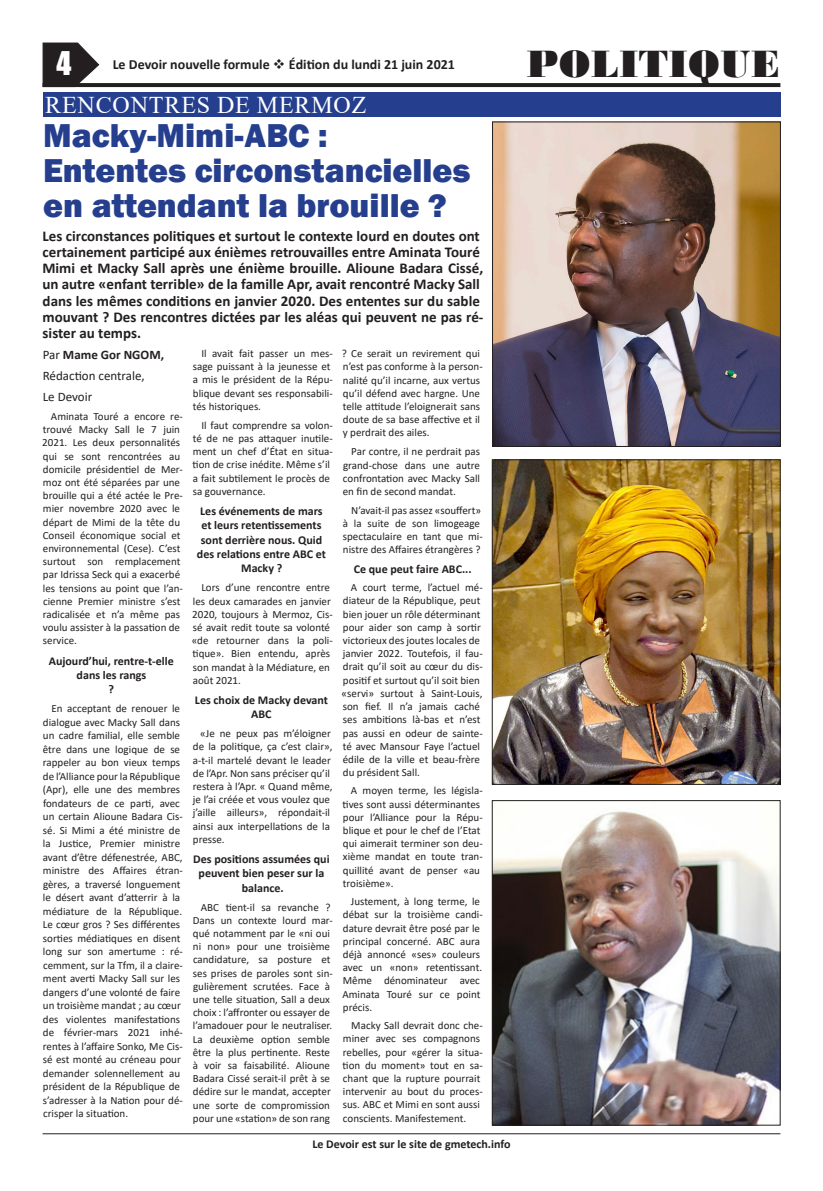
<style>
.page{position:relative;width:823px;height:1191px;background:#fff}
.page>*{position:absolute;margin:0;border:0;box-sizing:border-box;transform-origin:0 0}
.t1{font:40px "Bodoni MT Black";color:#231f20}
.titre{font:800 34px "Franklin Gothic";color:#253f8e}
.t2{font:30px "Impact";color:#fff}
.SURTITRE{font:24px "Times New Roman";letter-spacing:.035em;color:#fff}
.chapeau{font:700 15px/16.2px "Calibri";color:#231f20}
.t3{font:700 14px "Calibri";color:#231f20}
.texte{font:13px "Calibri";color:#231f20}
.texte-2{font:700 13px "Calibri";color:#231f20}
.texte-3{font:700 12px/14.4px "Calibri";color:#231f20;text-align:center}
.texte-4{font:11px/13.2px "Calibri";color:#231f20}
.s1{font-weight:400}
</style>
<div class="page">
<svg style="left:42px;top:42px;width:58px;height:46px"></svg>
<svg style="left:43px;top:83px;width:737px;height:4px;background:#262223"></svg>
<hr style="left:43px;top:1133px;width:737px;height:1px;background:#231f20">
<div style="left:43px;top:92px;width:737px;height:25px;background:#253f8e"></div>
<img style="left:494px;top:124px;width:284px;height:321px">
<div style="left:492px;top:122px;width:288px;height:325px;border:1px solid #231f20"></div>
<img style="left:493px;top:461px;width:285px;height:321px">
<div style="left:491px;top:459px;width:289px;height:325px;border:1px solid #231f20"></div>
<img style="left:493px;top:811px;width:285px;height:312px">
<div style="left:491px;top:800px;width:289px;height:325px;border:1px solid #231f20"></div>
<p class="t2" style="left:56px;top:40px;width:16px">4</p>
<p class="t1" style="left:526px;top:40px;width:255px">POLITIQUE</p>
<p class="t3" style="left:113px;top:55px;width:343px">Le Devoir nouvelle formule ❖ Édition du lundi 21 juin 2021</p>
<p class="SURTITRE" style="left:45px;top:88px;width:322px">RENCONTRES DE MERMOZ</p>
<p class="titre" style="left:43px;top:113px;width:286px">Macky-Mimi-ABC :</p>
<p class="titre" style="left:43px;top:148px;width:428px">Ententes circonstancielles</p>
<p class="titre" style="left:43px;top:183px;width:404px">en attendant la brouille ?</p>
<p class="chapeau" style="left:42px;top:227px;width:442px">Les circonstances politiques et surtout le contexte lourd en doutes ont certainement participé aux énièmes retrouvailles entre Aminata Touré Mimi et Macky Sall après une énième brouille. Alioune Badara Cissé, un autre «enfant terrible» de la famille Apr, avait rencontré Macky Sall dans les mêmes conditions en janvier 2020. Des ententes sur du sable mouvant ? Des rencontres dictées par les aléas qui peuvent ne pas ré&shy;sister au temps.</p>
<p class="texte-2" style="left:43px;top:345px;width:123px"><span class="s1">Par</span> Mame Gor NGOM,</p>
<p class="texte" style="left:43px;top:366px;width:103px">Rédaction centrale,</p>
<p class="texte" style="left:43px;top:388px;width:51px">Le Devoir</p>
<p class="texte-4" style="left:42px;top:409px;width:142px;text-indent:9px">Aminata Touré a encore re&shy;trouvé Macky Sall le 7 juin<br>2021. Les deux personnalités qui se sont rencontrées au domicile présidentiel de Mer&shy;moz ont été séparées par une brouille qui a été actée le Pre&shy;mier novembre 2020 avec le départ de Mimi de la tête du<br>Conseil économique social et environnemental (Cese). C’est surtout son remplacement par Idrissa Seck qui a exacerbé les tensions au point que l’an&shy;cienne Premier ministre s’est radicalisée et n’a même pas voulu assister à la passation de service.</p>
<p class="texte-3" style="left:49px;top:653px;width:126px">Aujourd’hui, rentre-t-elle dans les rangs</p>
<p class="texte-3" style="left:108px;top:682px;width:7px">?</p>
<p class="texte-4" style="left:43px;top:701px;width:141px;line-height:13.5px;text-indent:9px">En acceptant de renouer le dialogue avec Macky Sall dans un cadre familial, elle semble être dans une logique de se rappeler au bon vieux temps de l’Alliance pour la République (Apr), elle une des membres fondateurs de ce parti, avec un certain Alioune Badara Cis&shy;sé. Si Mimi a été ministre de la Justice, Premier ministre avant d’être défenestrée, ABC, ministre des Affaires étran&shy;gères, a traversé longuement le désert avant d’atterrir à la médiature de la République.<br>Le cœur gros ? Ses différentes sorties médiatiques en disent long sur son amertume : ré&shy;cemment, sur la Tfm, il a claire&shy;ment averti Macky Sall sur les dangers d’une volonté de faire un troisième mandat ; au cœur des violentes manifestations de février-mars 2021 inhé&shy;rentes à l’affaire Sonko, Me Cis&shy;sé est monté au créneau pour demander solennellement au président de la République de s’adresser à la Nation pour dé&shy;crisper la situation.</p>
<p class="texte-4" style="left:193px;top:346px;width:141px;text-indent:8px">Il avait fait passer un mes&shy;sage puissant à la jeunesse et a mis le président de la Répu&shy;blique devant ses responsabili&shy;tés historiques.</p>
<p class="texte-4" style="left:192px;top:418px;width:142px;text-indent:9px">Il faut comprendre sa volon&shy;té de ne pas attaquer inutile&shy;ment un chef d’État en situa&shy;tion de crise inédite. Même s’il a fait subtilement le procès de sa gouvernance.</p>
<p class="texte-3" style="left:197px;top:503px;width:130px">Les événements de mars et leurs retentissements sont derrière nous. Quid des relations entre ABC et<br>Macky ?</p>
<p class="texte-4" style="left:191px;top:581px;width:143px;text-indent:10px">Lors d’une rencontre entre les deux camarades en janvier<br>2020, toujours à Mermoz, Cis&shy;sé avait redit toute sa volonté «de retourner dans la poli&shy;tique». Bien entendu, après son mandat à la Médiature, en août 2021.</p>
<p class="texte-3" style="left:195px;top:692px;width:134px">Les choix de Macky devant<br>ABC</p>
<p class="texte-4" style="left:193px;top:726px;width:141px;text-indent:7px">«Je ne peux pas m’éloigner de la politique, ça c’est clair», a-t-il martelé devant le leader de l’Apr. Non sans préciser qu’il restera à l’Apr. « Quand même, je l’ai créée et vous voulez que j’aille ailleurs», répondait-il ainsi aux interpellations de la presse.</p>
<p class="texte-3" style="left:193px;top:851px;width:138px">Des positions assumées qui peuvent bien peser sur la balance.</p>
<p class="texte-4" style="left:193px;top:900px;width:141px;text-align:center">ABC tient-il sa revanche ?<br>Dans un contexte lourd mar&shy;qué notamment par le «ni oui ni non» pour une troisième candidature, sa posture et ses prises de paroles sont sin&shy;gulièrement scrutées. Face à une telle situation, Sall a deux choix : l’affronter ou essayer de l’amadouer pour le neutraliser.<br>La deuxième option semble être la plus pertinente. Reste à voir sa faisabilité. Alioune<br>Badara Cissé serait-il prêt à se dédire sur le mandat, accepter une sorte de compromission pour une «station» de son rang</p>
<p class="texte-4" style="left:341px;top:347px;width:142px">? Ce serait un revirement qui n’est pas conforme à la person&shy;nalité qu’il incarne, aux vertus qu’il défend avec hargne. Une telle attitude l’eloignerait sans doute de sa base affective et il y perdrait des ailes.</p>
<p class="texte-4" style="left:342px;top:445px;width:139px;text-align:justify;text-indent:8px">Par contre, il ne perdrait pas grand-chose dans une autre confrontation avec Macky Sall en fin de second mandat.</p>
<p class="texte-4" style="left:342px;top:503px;width:141px;text-indent:8px">N’avait-il pas assez «souffert» à la suite de son limogeage spectaculaire en tant que mi&shy;nistre des Affaires étrangères ?</p>
<p class="texte-3" style="left:353px;top:561px;width:119px">Ce que peut faire ABC...</p>
<p class="texte-4" style="left:341px;top:580px;width:143px;text-indent:9px">A court terme, l’actuel mé&shy;diateur de la République, peut bien jouer un rôle déterminant pour aider son camp à sortir victorieux des joutes locales de janvier 2022. Toutefois, il fau&shy;drait qu’il soit au cœur du dis&shy;positif et surtout qu’il soit bien «servi» surtout à Saint-Louis, son fief. Il n’a jamais caché ses ambitions là-bas et n’est pas aussi en odeur de sainte&shy;té avec Mansour Faye l’actuel édile de la ville et beau-frère du président Sall.</p>
<p class="texte-4" style="left:342px;top:784px;width:142px;text-indent:8px">A moyen terme, les législa&shy;tives sont aussi déterminantes pour l’Alliance pour la Répu&shy;blique et pour le chef de l’Etat qui aimerait terminer son deu&shy;xième mandat en toute tran&shy;quillité avant de penser «au troisième».</p>
<p class="texte-4" style="left:342px;top:894px;width:142px;text-indent:9px">Justement, à long terme, le débat sur la troisième candi&shy;dature devrait être posé par le principal concerné. ABC aura déjà annoncé «ses» couleurs avec un «non» retentissant.<br>Même dénominateur avec<br>Aminata Touré sur ce point précis.</p>
<p class="texte-4" style="left:342px;top:1018px;width:142px;text-indent:9px">Macky Sall devrait donc che&shy;miner avec ses compagnons rebelles, pour «gérer la situa&shy;tion du moment» tout en sa&shy;chant que la rupture pourrait intervenir au bout du proces&shy;sus. ABC et Mimi en sont aussi conscients. Manifestement.</p>
<p class="texte-3" style="left:312px;top:1137px;width:200px">Le Devoir est sur le site de gmetech.info</p>
</div>
